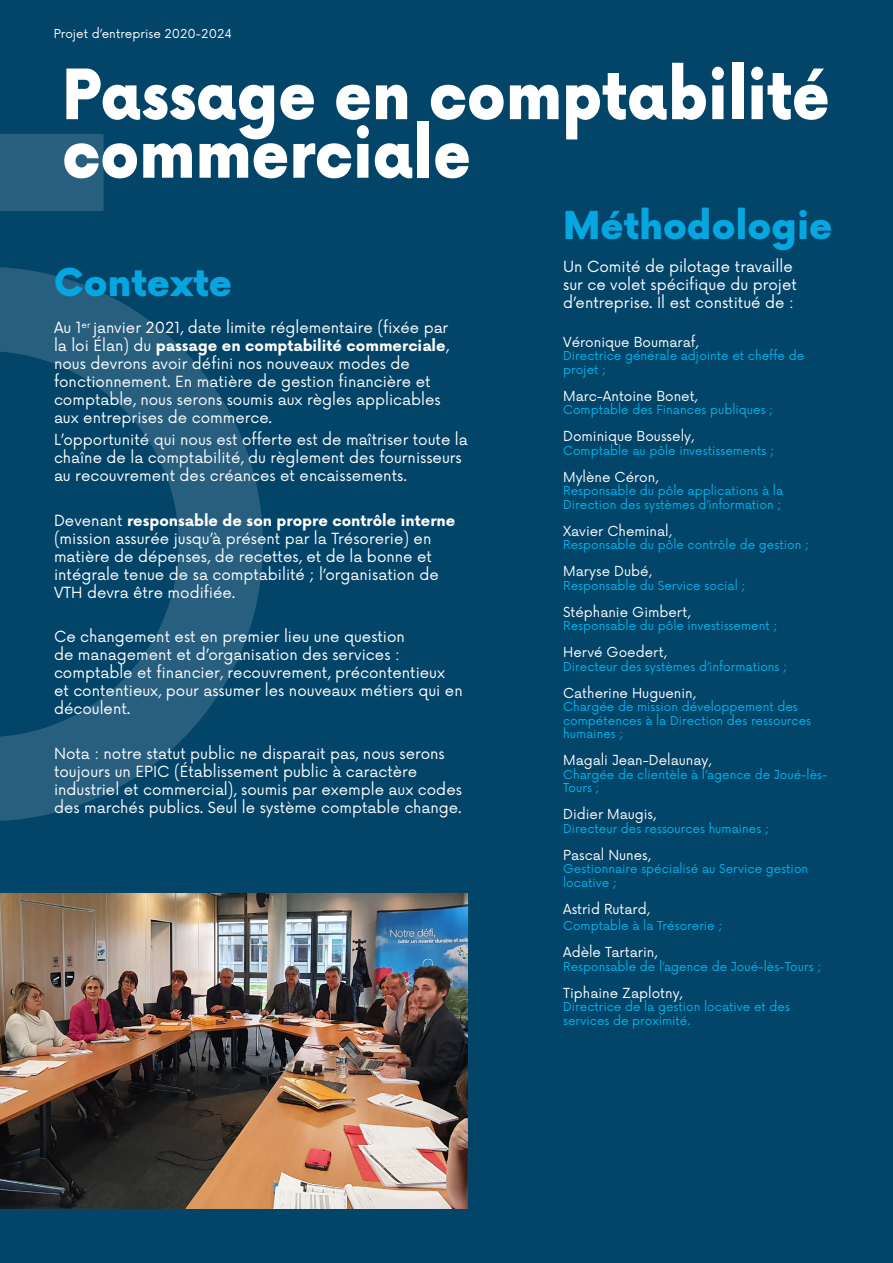
<style>
.page{position:relative;width:893px;height:1263px;background:#034469}
.page>*{position:absolute;margin:0;border:0;box-sizing:border-box;transform-origin:0 0}
.t1{font:900 67.5px/58.5px "Now";color:#fff;scale:.9 1}
.t2{font:900 37.5px "Now";color:#06a7e0}
.t3{font:15px/18px "Now Alt";color:#fff}
.t4{font:13.5px "Now Alt";color:#fff}
.t5{font:12px/13.5px "Now Alt";color:#00b5ea}
.t6{font:12px "Now Alt";color:#fff}
.s1{font-weight:700}
</style>
<div class="page">
<svg style="left:0;top:134px;width:263px;height:687px"></svg>
<img style="left:0;top:893px;width:468px;height:316px">
<p class="t6" style="left:54px;top:24px;width:180px">Projet d’entreprise 2020-2024</p>
<h1 class="t1" style="left:62px;top:65px;width:854px">Passage en comptabilité commerciale</h1>
<h2 class="t2" style="left:54px;top:255px;width:180px">Contexte</h2>
<p class="t3" style="left:54px;top:317px;width:396px">Au 1<sup>er</sup> janvier 2021, date limite réglementaire (fixée par la loi Élan) du <span class="s1">passage en comptabilité commerciale</span>, nous devrons avoir défini nos nouveaux modes de fonctionnement. En matière de gestion financière et comptable, nous serons soumis aux règles applicables aux entreprises de commerce.</p>
<p class="t3" style="left:54px;top:429px;width:415px">L’opportunité qui nous est offerte est de maîtriser toute la chaîne de la comptabilité, du règlement des fournisseurs au recouvrement des créances et encaissements.</p>
<p class="t3" style="left:54px;top:510px;width:403px">Devenant <span class="s1">responsable de son propre contrôle interne </span>(mission assurée jusqu’à présent par la Trésorerie) en matière de dépenses, de recettes, et de la bonne et intégrale tenue de sa comptabilité ; l’organisation de VTH devra être modifiée.</p>
<p class="t3" style="left:54px;top:626px;width:410px">Ce changement est en premier lieu une question<br>de management et d’organisation des services : comptable et financier, recouvrement, précontentieux et contentieux, pour assumer les nouveaux métiers qui en découlent.</p>
<p class="t3" style="left:54px;top:743px;width:409px">Nota : notre statut public ne disparait pas, nous serons toujours un EPIC (Établissement public à caractère industriel et commercial), soumis par exemple aux codes des marchés publics. Seul le système comptable change.</p>
<h2 class="t2" style="left:563px;top:198px;width:271px">Méthodologie</h2>
<p class="t3" style="left:563px;top:256px;width:235px">Un Comité de pilotage travaille sur ce volet spécifique du projet d’entreprise. Il est constitué de :</p>
<p class="t4" style="left:563px;top:331px;width:137px">Véronique Boumaraf,</p>
<p class="t5" style="left:563px;top:348px;width:243px">Directrice générale adjointe et cheffe de projet ;</p>
<p class="t4" style="left:563px;top:385px;width:136px">Marc-Antoine Bonet,</p>
<p class="t5" style="left:563px;top:402px;width:212px">Comptable des Finances publiques ;</p>
<p class="t4" style="left:563px;top:425px;width:132px">Dominique Boussely,</p>
<p class="t5" style="left:563px;top:443px;width:212px">Comptable au pôle investissements ;</p>
<p class="t4" style="left:563px;top:466px;width:97px">Mylène Céron,</p>
<p class="t5" style="left:563px;top:483px;width:221px">Responsable du pôle applications à la<br>Direction des systèmes d’information ;</p>
<p class="t4" style="left:563px;top:520px;width:110px">Xavier Cheminal,</p>
<p class="t5" style="left:563px;top:537px;width:247px">Responsable du pôle contrôle de gestion ;</p>
<p class="t4" style="left:563px;top:560px;width:90px">Maryse Dubé,</p>
<p class="t5" style="left:563px;top:578px;width:184px">Responsable du Service social ;</p>
<p class="t4" style="left:563px;top:601px;width:129px">Stéphanie Gimbert,</p>
<p class="t5" style="left:563px;top:618px;width:216px">Responsable du pôle investissement ;</p>
<p class="t4" style="left:563px;top:641px;width:105px">Hervé Goedert,</p>
<p class="t5" style="left:563px;top:659px;width:226px">Directeur des systèmes d’informations ;</p>
<p class="t4" style="left:563px;top:682px;width:134px">Catherine Huguenin,</p>
<p class="t5" style="left:563px;top:699px;width:250px">Chargée de mission développement des compétences à la Direction des ressources humaines ;</p>
<p class="t4" style="left:563px;top:749px;width:150px">Magali Jean-Delaunay,</p>
<p class="t5" style="left:563px;top:767px;width:266px">Chargée de clientèle à l’agence de Joué-lès-<br>Tours ;</p>
<p class="t4" style="left:563px;top:803px;width:94px">Didier Maugis,</p>
<p class="t5" style="left:563px;top:821px;width:207px">Directeur des ressources humaines ;</p>
<p class="t4" style="left:563px;top:844px;width:89px">Pascal Nunes,</p>
<p class="t5" style="left:563px;top:861px;width:247px">Gestionnaire spécialisé au Service gestion locative ;</p>
<p class="t4" style="left:563px;top:898px;width:88px">Astrid Rutard,</p>
<p class="t5" style="left:563px;top:918px;width:161px">Comptable à la Trésorerie ;</p>
<p class="t4" style="left:563px;top:941px;width:96px">Adèle Tartarin,</p>
<p class="t5" style="left:563px;top:959px;width:260px">Responsable de l’agence de Joué-lès-Tours ;</p>
<p class="t4" style="left:563px;top:982px;width:121px">Tiphaine Zaplotny,</p>
<p class="t5" style="left:563px;top:999px;width:228px">Directrice de la gestion locative et des services de proximité.</p>
</div>
